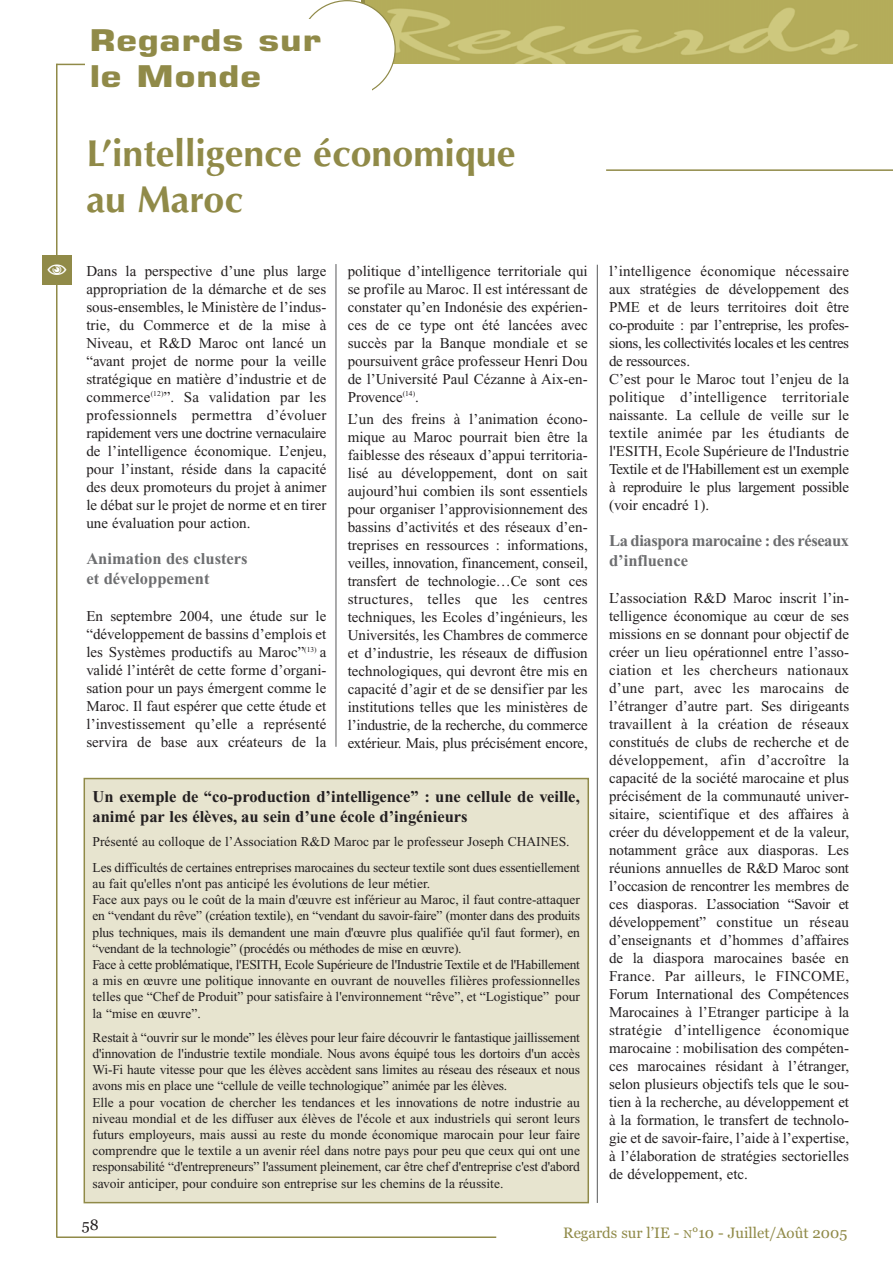
<style>
.page{position:relative;width:893px;height:1263px;background:#fff}
.page>*{position:absolute;margin:0;border:0;box-sizing:border-box;transform-origin:0 0}
.t1{font:700 37.5px/46px "Optima";color:#908a48}
.t2{font:700 30px/36.6px "Square 721 BT";color:#908a48;scale:1.25 1}
.t3{font:700 16.5px/20.1px "Times New Roman";color:#231f20}
.t4{font:700 16.5px/19.8px "Times New Roman";letter-spacing:-.025em;color:#6d6e70}
.t5{font:700 16.5px/19.8px "Times New Roman";color:#6d6e70}
.t6{font:15px/18px "Times New Roman";color:#231f20;text-align:justify}
.t7{font:15px "Georgia";color:#908a48}
.t8{font:15px "Georgia";color:#231f20}
.t9{font:13.5px/16.2px "Times New Roman";letter-spacing:-.015em;color:#231f20}
.s1{font-size:11.25px}
</style>
<div class="page">
<img style="left:396px;top:0;width:496px;height:64px">
<hr style="left:56px;top:64px;width:1px;height:1173px;background:#908a48">
<hr style="left:56px;top:1236px;width:440px;height:2px;background:#908a48">
<hr style="left:56px;top:64px;width:42px;height:1px;background:#908a48">
<svg style="left:308px;top:0;width:88px;height:91px"></svg>
<div style="left:85px;top:20px;width:286px;height:82px;background:#fff"></div>
<div style="left:42px;top:255px;width:30px;height:30px;background:#908a48"></div>
<hr style="left:606px;top:169px;width:286px;height:2px;background:#908a48">
<hr style="left:335px;top:264px;width:1px;height:483px;background:#58595b">
<hr style="left:597px;top:265px;width:1px;height:938px;background:#58595b">
<div style="left:84px;top:779px;width:504px;height:424px;background:#e7e4cf"></div>
<div style="left:83px;top:778px;width:506px;height:425px;border:2px solid #908a48"></div>
<h2 class="t2" style="left:89px;top:24px;width:187px">Regards sur le Monde</h2>
<h1 class="t1" style="left:86px;top:134px;width:430px">L’intelligence économique au Maroc</h1>
<p class="t6" style="left:86px;top:263px;width:241px">Dans la perspective d’une plus large appropriation de la démarche et de ses sous-ensembles, le Ministère de l’indus&shy;trie, du Commerce et de la mise à Niveau, et R&amp;D Maroc ont lancé un “avant projet de norme pour la veille stratégique en matière d’industrie et de commerce<sup>(12)</sup>”. Sa validation par les professionnels permettra d’évoluer rapidement vers une doctrine vernaculaire de l’intelligence économique. L’enjeu, pour l’instant, réside dans la capacité des deux promoteurs du projet à animer le débat sur le projet de norme et en tirer une évaluation pour action.</p>
<p class="t5" style="left:86px;top:551px;width:163px">Animation des clusters et développement</p>
<p class="t6" style="left:86px;top:609px;width:241px">En septembre 2004, une étude sur le “développement de bassins d’emplois et les Systèmes productifs au Maroc”<sup>(13)</sup> a validé l’intérêt de cette forme d’organi&shy;sation pour un pays émergent comme le Maroc. Il faut espérer que cette étude et l’investissement qu’elle a représenté servira de base aux créateurs de la</p>
<p class="t6" style="left:348px;top:263px;width:241px">politique d’intelligence territoriale qui se profile au Maroc. Il est intéressant de constater qu’en Indonésie des expérien&shy;ces de ce type ont été lancées avec succès par la Banque mondiale et se poursuivent grâce professeur Henri Dou de l’Université Paul Cézanne à Aix-en-Provence<sup>(14)</sup>.</p>
<p class="t6" style="left:348px;top:412px;width:241px">L’un des freins à l’animation écono&shy;mique au Maroc pourrait bien être la faiblesse des réseaux d’appui territoria&shy;lisé au développement, dont on sait aujourd’hui combien ils sont essentiels pour organiser l’approvisionnement des bassins d’activités et des réseaux d’en&shy;treprises en ressources : informations, veilles, innovation, financement, conseil, transfert de technologie…Ce sont ces structures, telles que les centres techniques, les Ecoles d’ingénieurs, les Universités, les Chambres de commerce et d’industrie, les réseaux de diffusion technologiques, qui devront être mis en capacité d’agir et de se densifier par les institutions telles que les ministères de l’industrie, de la recherche, du commerce extérieur. Mais, plus précisément encore,</p>
<p class="t3" style="left:92px;top:788px;width:489px">Un exemple de “co-production d’intelligence” : une cellule de veille, animé par les élèves, au sein d’une école d’ingénieurs</p>
<p class="t9" style="left:92px;top:830px;width:489px;line-height:25.8px">Présenté au colloque de l’Association R&amp;D Maroc par le professeur Joseph CHAINES.<br>Les difficultés de certaines entreprises marocaines du secteur textile sont dues essentiellement</p>
<p class="t9" style="left:92px;top:877px;width:489px">au fait qu'elles n'ont pas anticipé les évolutions de leur métier.<br>Face aux pays ou le coût de la main d'œuvre est inférieur au Maroc, il faut contre-attaquer en “vendant du rêve” (création textile), en “vendant du savoir-faire” (monter dans des produits plus techniques, mais ils demandent une main d'œuvre plus qualifiée qu'il faut former), en “vendant de la technologie” (procédés ou méthodes de mise en œuvre).<br>Face à cette problématique, l'ESITH, Ecole Supérieure de l'Industrie Textile et de l'Habillement a mis en œuvre une politique innovante en ouvrant de nouvelles filières professionnelles telles que “Chef de Produit” pour satisfaire à l'environnement “rêve”, et “Logistique” pour la “mise en œuvre”.</p>
<p class="t9" style="left:92px;top:1031px;width:489px">Restait à “ouvrir sur le monde” les élèves pour leur faire découvrir le fantastique jaillissement d'innovation de l'industrie textile mondiale. Nous avons équipé tous les dortoirs d'un accès Wi-Fi haute vitesse pour que les élèves accèdent sans limites au réseau des réseaux et nous avons mis en place une “cellule de veille technologique” animée par les élèves.<br>Elle a pour vocation de chercher les tendances et les innovations de notre industrie au niveau mondial et de les diffuser aux élèves de l'école et aux industriels qui seront leurs futurs employeurs, mais aussi au reste du monde économique marocain pour leur faire comprendre que le textile a un avenir réel dans notre pays pour peu que ceux qui ont une responsabilité “d'entrepreneurs” l'assument pleinement, car être chef d'entreprise c'est d'abord savoir anticiper, pour conduire son entreprise sur les chemins de la réussite.</p>
<p class="t6" style="left:609px;top:263px;width:241px;text-align:left">l’intelligence économique nécessaire aux stratégies de développement des PME et de leurs territoires doit être co-produite : par l’entreprise, les profes&shy;sions, les collectivités locales et les centres de ressources.<br>C’est pour le Maroc tout l’enjeu de la politique d’intelligence territoriale naissante. La cellule de veille sur le textile animée par les étudiants de l'ESITH, Ecole Supérieure de l'Industrie Textile et de l'Habillement est un exemple à reproduire le plus largement possible (voir encadré 1).</p>
<p class="t4" style="left:609px;top:533px;width:241px">La diaspora marocaine : des réseaux d’influence</p>
<p class="t6" style="left:609px;top:591px;width:241px">L’association R&amp;D Maroc inscrit l’in&shy;telligence économique au cœur de ses missions en se donnant pour objectif de créer un lieu opérationnel entre l’asso&shy;ciation et les chercheurs nationaux d’une part, avec les marocains de l’étranger d’autre part. Ses dirigeants travaillent à la création de réseaux constitués de clubs de recherche et de développement, afin d’accroître la capacité de la société marocaine et plus précisément de la communauté univer&shy;sitaire, scientifique et des affaires à créer du développement et de la valeur, notamment grâce aux diasporas. Les réunions annuelles de R&amp;D Maroc sont l’occasion de rencontrer les membres de ces diasporas. L’association “Savoir et développement” constitue un réseau d’enseignants et d’hommes d’affaires de la diaspora marocaines basée en France. Par ailleurs, le FINCOME, Forum International des Compétences Marocaines à l’Etranger participe à la stratégie d’intelligence économique marocaine : mobilisation des compéten&shy;ces marocaines résidant à l’étranger, selon plusieurs objectifs tels que le sou&shy;tien à la recherche, au développement et à la formation, le transfert de technolo&shy;gie et de savoir-faire, l’aide à l’expertise, à l’élaboration de stratégies sectorielles de développement, etc.</p>
<p class="t8" style="left:82px;top:1219px;width:18px">58</p>
<p class="t7" style="left:563px;top:1227px;width:285px">Regards sur l’IE - <span class="s1">N</span>°10 - Juillet/Août 2005</p>
</div>
